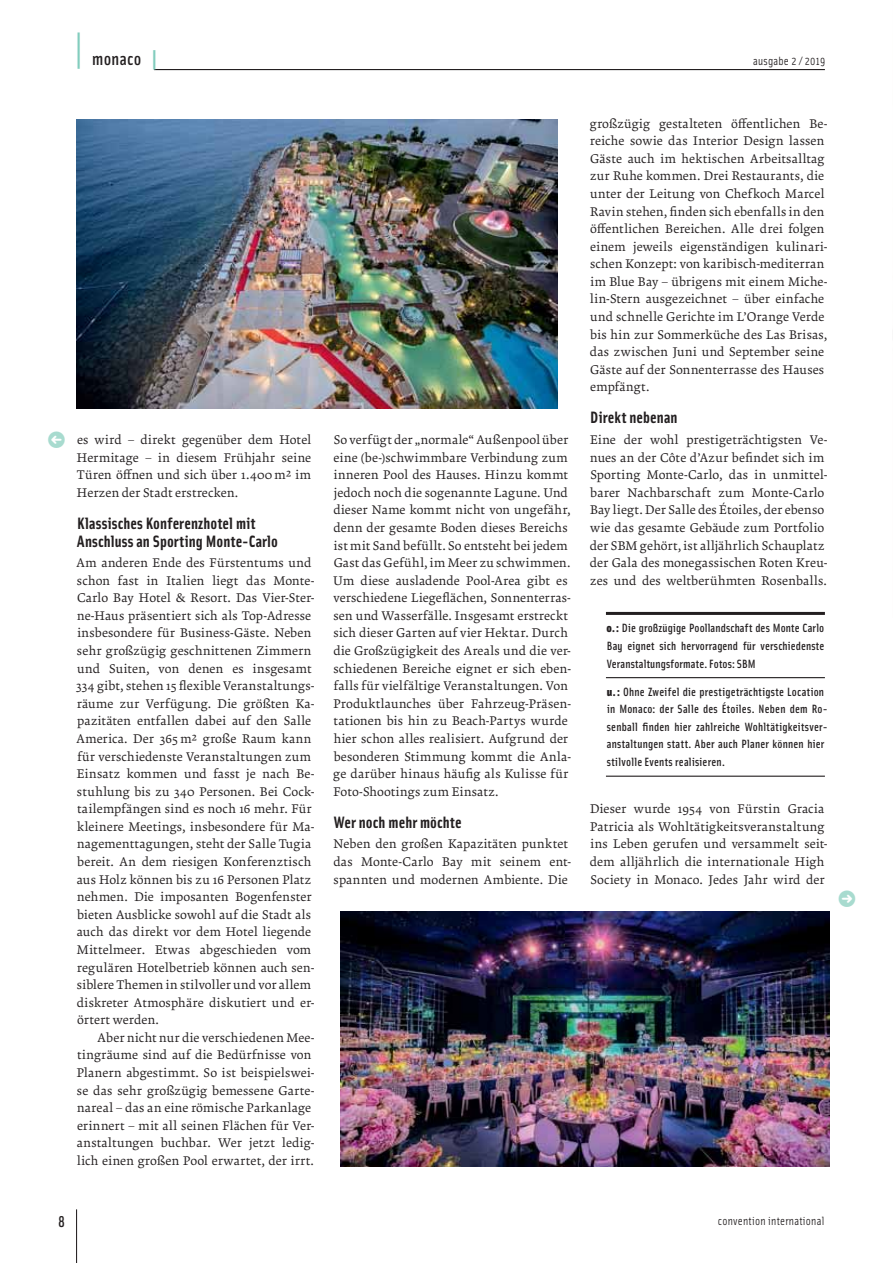
<style>
.page{position:relative;width:893px;height:1263px;background:#fff}
.page>*{position:absolute;margin:0;border:0;box-sizing:border-box;transform-origin:0 0}
.t1{font:500 18px "Solex OT";letter-spacing:.02em;color:#231f20}
.t2{font:700 16.5px/17.5px "Solex OT";letter-spacing:.01em;color:#231f20}
.t3{font:500 15.75px "Solex OT";color:#231f20}
.t4{font:12.6px/17.5px "Krete";letter-spacing:.015em;color:#231f20}
.t5{font:500 12px/17.5px "Solex OT";letter-spacing:.015em;color:#231f20;text-align:justify}
.t6{font:12px "Solex OT";letter-spacing:.02em;color:#231f20}
.s1{font-weight:700;font-size:42px;color:#83cdbe}
.s2{font-weight:700;font-size:22.5px;color:#83cdbe}
.s3{font-weight:900}
</style>
<div class="page">
<hr style="left:154px;top:69px;width:671px;height:1px;background:#231f20">
<hr style="left:76px;top:1209px;width:1px;height:54px;background:#231f20">
<img style="left:77px;top:119px;width:480px;height:289px">
<img style="left:340px;top:911px;width:489px;height:255px">
<hr style="left:606px;top:612px;width:219px;height:3px;background:#231f20">
<hr style="left:606px;top:677px;width:219px;height:1px;background:#231f20">
<hr style="left:606px;top:776px;width:219px;height:1px;background:#231f20">
<h1 class="t1" style="left:74px;top:52px;width:86px"><span class="s1">|</span> monaco <span class="s2">|</span></h1>
<p class="t4" style="left:77px;top:432px;width:236px;text-align:justify">es wird – direkt gegenüber dem Hotel Hermitage – in diesem Frühjahr seine Türen öffnen und sich über 1.400 m² im Herzen der Stadt erstrecken.</p>
<h2 class="t2" style="left:77px;top:516px;width:202px">Klassisches Konferenzhotel mit<br>Anschluss an Sporting Monte-Carlo</h2>
<p class="t4" style="left:76px;top:555px;width:240px">Am anderen Ende des Fürstentums und schon fast in Italien liegt das Monte-Carlo Bay Hotel &amp; Resort. Das Vier-Ster&shy;ne-Haus präsentiert sich als Top-Adresse insbesondere für Business-Gäste. Neben sehr großzügig geschnittenen Zimmern und Suiten, von denen es insgesamt 334 gibt, stehen 15 flexible Veranstaltungs&shy;räume zur Verfügung. Die größten Ka&shy;pazitäten entfallen dabei auf den Salle America. Der 365 m² große Raum kann für verschiedenste Veranstaltungen zum Einsatz kommen und fasst je nach Be&shy;stuhlung bis zu 340 Personen. Bei Cock&shy;tailempfängen sind es noch 16 mehr. Für kleinere Meetings, insbesondere für Ma&shy;nagementtagungen, steht der Salle Tugia bereit. An dem riesigen Konferenztisch aus Holz können bis zu 16 Personen Platz nehmen. Die imposanten Bogenfenster bieten Ausblicke sowohl auf die Stadt als auch das direkt vor dem Hotel liegende Mittelmeer. Etwas abgeschieden vom regulären Hotelbetrieb können auch sen&shy;siblere Themen in stilvoller und vor allem diskreter Atmosphäre diskutiert und er&shy;örtert werden.</p>
<p class="t4" style="left:77px;top:1029px;width:239px;text-indent:21px">Aber nicht nur die verschiedenen Mee&shy;tingräume sind auf die Bedürfnisse von Planern abgestimmt. So ist beispielswei&shy;se das sehr großzügig bemessene Garte&shy;nareal – das an eine römische Parkanlage erinnert – mit all seinen Flächen für Ver&shy;anstaltungen buchbar. Wer jetzt ledig&shy;lich einen großen Pool erwartet, der irrt.</p>
<p class="t4" style="left:333px;top:432px;width:239px">So verfügt der „normale“ Außenpool über eine (be-)schwimmbare Verbindung zum inneren Pool des Hauses. Hinzu kommt jedoch noch die sogenannte Lagune. Und dieser Name kommt nicht von ungefähr, denn der gesamte Boden dieses Bereichs ist mit Sand befüllt. So entsteht bei jedem Gast das Gefühl, im Meer zu schwimmen.<br>Um diese ausladende Pool-Area gibt es verschiedene Liegeflächen, Sonnenterras&shy;sen und Wasserfälle. Insgesamt erstreckt sich dieser Garten auf vier Hektar. Durch die Großzügigkeit des Areals und die ver&shy;schiedenen Bereiche eignet er sich eben&shy;falls für vielfältige Veranstaltungen. Von Produktlaunches über Fahrzeug-Präsen&shy;tationen bis hin zu Beach-Partys wurde hier schon alles realisiert. Aufgrund der besonderen Stimmung kommt die Anla&shy;ge darüber hinaus häufig als Kulisse für Foto-Shootings zum Einsatz.</p>
<h2 class="t2" style="left:334px;top:815px;width:129px">Wer noch mehr möchte</h2>
<p class="t4" style="left:333px;top:836px;width:239px">Neben den großen Kapazitäten punktet das Monte-Carlo Bay mit seinem ent&shy;spannten und modernen Ambiente. Die</p>
<p class="t6" style="left:753px;top:57px;width:74px">ausgabe 2 / 2019</p>
<p class="t4" style="left:590px;top:115px;width:239px">großzügig gestalteten öffentlichen Be&shy;reiche sowie das Interior Design lassen Gäste auch im hektischen Arbeitsalltag zur Ruhe kommen. Drei Restaurants, die unter der Leitung von Chefkoch Marcel Ravin stehen, finden sich ebenfalls in den öffentlichen Bereichen. Alle drei folgen einem jeweils eigenständigen kulinari&shy;schen Konzept: von karibisch-mediterran im Blue Bay – übrigens mit einem Miche&shy;lin-Stern ausgezeichnet – über einfache und schnelle Gerichte im L’Orange Verde bis hin zur Sommerküche des Las Brisas, das zwischen Juni und September seine Gäste auf der Sonnenterrasse des Hauses empfängt.</p>
<h2 class="t2" style="left:590px;top:411px;width:89px">Direkt nebenan</h2>
<p class="t4" style="left:590px;top:432px;width:239px">Eine der wohl prestigeträchtigsten Ve&shy;nues an der Côte d’Azur befindet sich im Sporting Monte-Carlo, das in unmittel&shy;barer Nachbarschaft zum Monte-Carlo Bay liegt. Der Salle des Étoiles, der ebenso wie das gesamte Gebäude zum Portfolio der SBM gehört, ist alljährlich Schauplatz der Gala des monegassischen Roten Kreu&shy;zes und des weltberühmten Rosenballs.</p>
<p class="t5" style="left:607px;top:621px;width:219px"><span class="s3">o. :</span> Die großzügige Poollandschaft des Monte Carlo Bay eignet sich hervorragend für verschiedenste Veranstaltungsformate. Fotos: SBM</p>
<p class="t5" style="left:607px;top:684px;width:222px;text-align:left"><span class="s3">u. :</span> Ohne Zweifel die prestigeträchtigste Location in Monaco: der Salle des Étoiles. Neben dem Ro&shy;senball finden hier zahlreiche Wohltätigkeitsver&shy;anstaltungen statt. Aber auch Planer können hier stilvolle Events realisieren.</p>
<p class="t4" style="left:590px;top:801px;width:239px">Dieser wurde 1954 von Fürstin Gracia Patricia als Wohltätigkeitsveranstaltung ins Leben gerufen und versammelt seit&shy;dem alljährlich die internationale High Society in Monaco. Jedes Jahr wird der</p>
<p class="t3" style="left:58px;top:1216px;width:8px">8</p>
<p class="t6" style="left:718px;top:1216px;width:108px">convention international</p>
</div>
